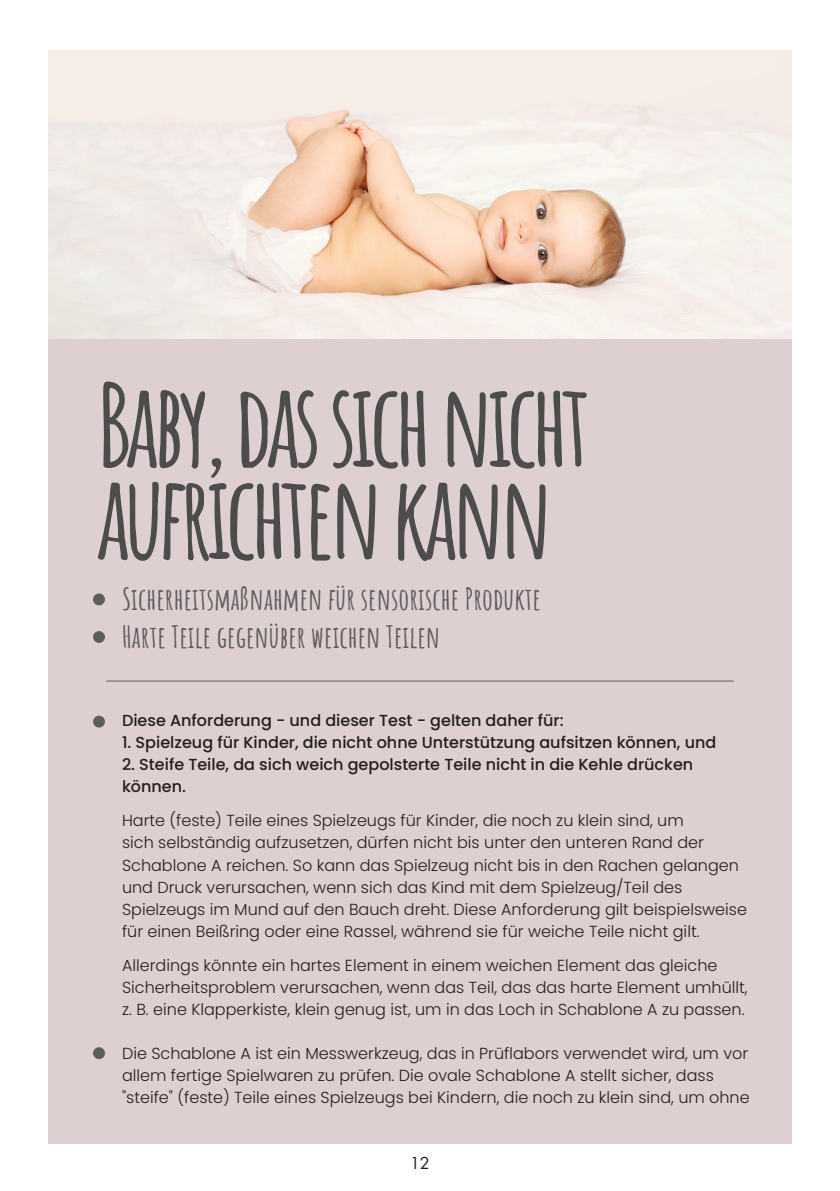
<style>
.page{position:relative;width:840px;height:1191px;background:#fff}
.page>*{position:absolute;margin:0;border:0;box-sizing:border-box;transform-origin:0 0}
.t1{font:700 114px "Amatic SC";letter-spacing:-.06em;color:#4c4c4d}
.t2{font:700 30px "Amatic SC";color:#5d5c5e}
.t3{font:300 16px/22px "Poppins";color:#231f20}
.t4{font:500 16px/22px "Poppins";color:#231f20}
.t5{font:16px "Futura Std";color:#231f20}
</style>
<div class="page">
<div style="left:48px;top:339px;width:743px;height:804px;background:#decfd0"></div>
<hr style="left:106px;top:680px;width:627px;height:1px;background:#5d5c5e">
<div style="left:93px;top:593px;width:12px;height:12px;background:#5e5d5e;border-radius:50%"></div>
<div style="left:93px;top:715px;width:12px;height:12px;background:#5e5d5e;border-radius:50%"></div>
<div style="left:93px;top:631px;width:12px;height:12px;background:#5e5d5e;border-radius:50%"></div>
<div style="left:93px;top:1047px;width:12px;height:12px;background:#5e5d5e;border-radius:50%"></div>
<img style="left:48px;top:51px;width:743px;height:288px">
<p class="t1" style="left:96px;top:337px;width:496px">Baby, das sich nicht</p>
<p class="t1" style="left:96px;top:429px;width:458px">aufrichten kann</p>
<p class="t2" style="left:122px;top:575px;width:420px">Sicherheitsmaßnahmen für sensorische Produkte</p>
<p class="t2" style="left:122px;top:613px;width:319px">Harte Teile gegenüber weichen Teilen</p>
<p class="t4" style="left:122px;top:710px;width:443px">Diese Anforderung - und dieser Test - gelten daher für:</p>
<p class="t4" style="left:122px;top:732px;width:595px">1. Spielzeug für Kinder, die nicht ohne Unterstützung aufsitzen können, und</p>
<p class="t4" style="left:122px;top:754px;width:572px">2. Steife Teile, da sich weich gepolsterte Teile nicht in die Kehle drücken können.</p>
<p class="t3" style="left:122px;top:810px;width:626px">Harte (feste) Teile eines Spielzeugs für Kinder, die noch zu klein sind, um<br>sich selbständig aufzusetzen, dürfen nicht bis unter den unteren Rand der Schablone A reichen. So kann das Spielzeug nicht bis in den Rachen gelangen und Druck verursachen, wenn sich das Kind mit dem Spielzeug/Teil des Spielzeugs im Mund auf den Bauch dreht. Diese Anforderung gilt beispielsweise für einen Beißring oder eine Rassel, während sie für weiche Teile nicht gilt.</p>
<p class="t3" style="left:122px;top:954px;width:626px">Allerdings könnte ein hartes Element in einem weichen Element das gleiche<br>Sicherheitsproblem verursachen, wenn das Teil, das das harte Element umhüllt, z. B. eine Klapperkiste, klein genug ist, um in das Loch in Schablone A zu passen.</p>
<p class="t3" style="left:122px;top:1042px;width:629px">Die Schablone A ist ein Messwerkzeug, das in Prüflabors verwendet wird, um vor allem fertige Spielwaren zu prüfen. Die ovale Schablone A stellt sicher, dass "steife" (feste) Teile eines Spielzeugs bei Kindern, die noch zu klein sind, um ohne</p>
<p class="t5" style="left:410px;top:1153px;width:21px">12</p>
</div>
